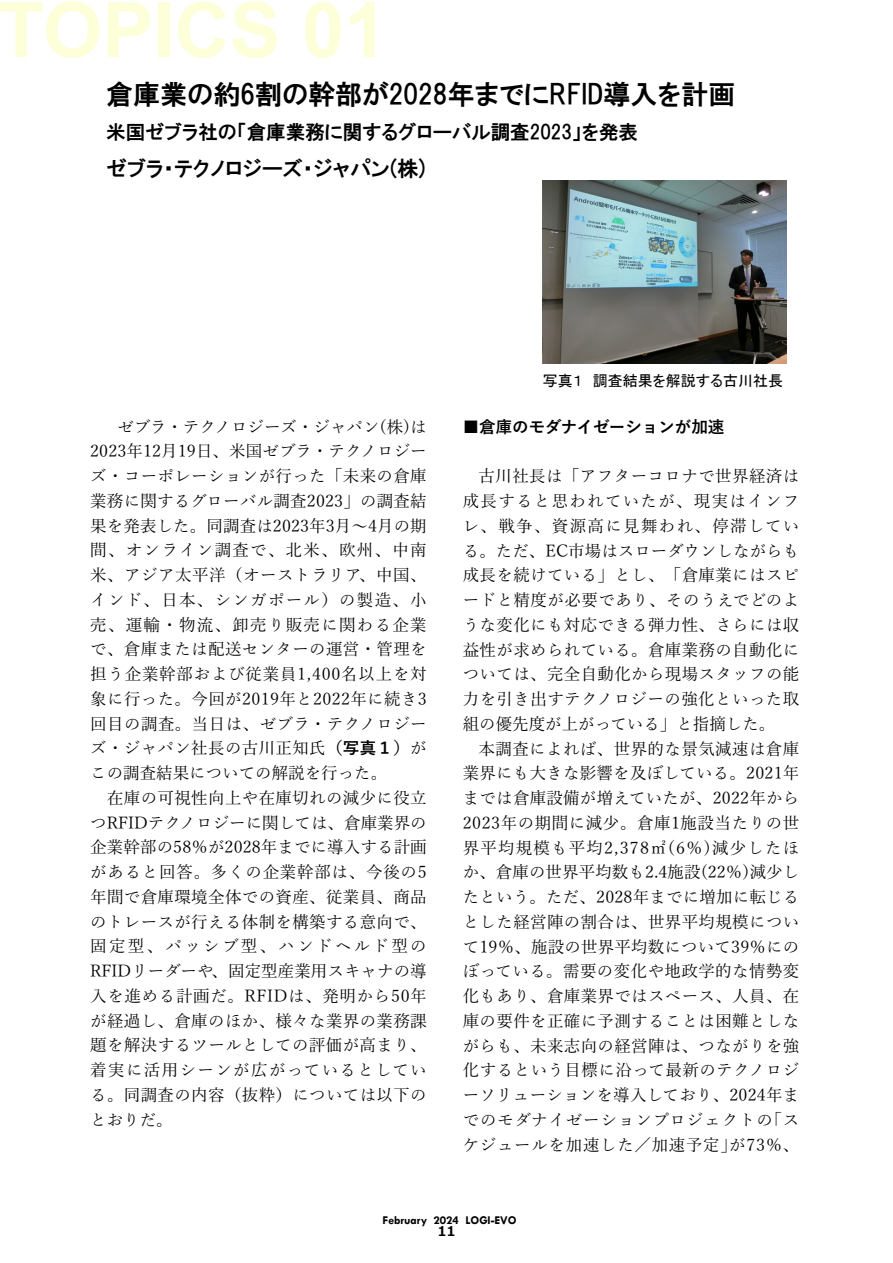
<style>
.page{position:relative;width:893px;height:1263px;background:#fff}
.page>*{position:absolute;margin:0;border:0;box-sizing:border-box;transform-origin:0 0}
.t1{font:700 76.35px "Arial";color:rgb(245 255 62/.19)}
.t2{font:27px "HGP Gothic E";color:#000}
.t3{font:21px "HGP Gothic E";color:#000}
.t4{font:19.5px "HGP Gothic E";color:#000}
.t5{font:16.5px/24.8px "Yu Mincho";letter-spacing:.025em;color:#000;text-align:justify}
.t6{font:700 16.5px "Yu Gothic";color:#000}
.t7{font:15px "MS P Gothic";color:#000}
.t8{font:700 13.5px "Meiryo";color:#000}
.t9{font:700 12px "Tw Cen";color:#000}
.s1{font-family:"Yu Gothic";font-weight:700}
</style>
<div class="page">
<img style="left:543px;top:181px;width:244px;height:183px">
<h1 class="t1" style="left:-2px;top:1px;width:391px">TOPICS 01</h1>
<h2 class="t2" style="left:106px;top:81px;width:631px">倉庫業の約6割の幹部が2028年までにRFID導入を計画</h2>
<p class="t4" style="left:106px;top:123px;width:533px">米国ゼブラ社の「倉庫業務に関するグローバル調査2023」を発表</p>
<p class="t3" style="left:106px;top:158px;width:321px">ゼブラ・テクノロジーズ・ジャパン(株)</p>
<p class="t5" style="left:90px;top:414px;width:338px;text-indent:27px">ゼブラ・テクノロジーズ・ジャパン(株)は2023年12月19日、米国ゼブラ・テクノロジーズ・コーポレーションが行った「未来の倉庫業務に関するグローバル調査2023」の調査結果を発表した。同調査は2023年3月〜4月の期間、オンライン調査で、北米、欧州、中南米、アジア太平洋（オーストラリア、中国、インド、日本、シンガポール）の製造、小売、運輸・物流、卸売り販売に関わる企業で、倉庫または配送センターの運営・管理を担う企業幹部および従業員1,400名以上を対象に行った。今回が2019年と2022年に続き3回目の調査。当日は、ゼブラ・テクノロジーズ・ジャパン社長の古川正知氏<span class="s1">（写真１）</span>がこの調査結果についての解説を行った。</p>
<p class="t5" style="left:90px;top:785px;width:338px;text-indent:17px">在庫の可視性向上や在庫切れの減少に役立つRFIDテクノロジーに関しては、倉庫業界の企業幹部の58％が2028年までに導入する計画があると回答。多くの企業幹部は、今後の5年間で倉庫環境全体での資産、従業員、商品のトレースが行える体制を構築する意向で、固定型、パッシブ型、ハンドヘルド型のRFIDリーダーや、固定型産業用スキャナの導入を進める計画だ。RFIDは、発明から50年が経過し、倉庫のほか、様々な業界の業務課題を解決するツールとしての評価が高まり、着実に活用シーンが広がっているとしている。同調査の内容（抜粋）については以下のとおりだ。</p>
<p class="t7" style="left:543px;top:373px;width:242px">写真１ 調査結果を解説する古川社長</p>
<p class="t6" style="left:463px;top:418px;width:263px">■倉庫のモダナイゼーションが加速</p>
<p class="t5" style="left:463px;top:464px;width:338px;text-indent:16px">古川社長は「アフターコロナで世界経済は成長すると思われていたが、現実はインフレ、戦争、資源高に見舞われ、停滞している。ただ、EC市場はスローダウンしながらも成長を続けている」とし、「倉庫業にはスピードと精度が必要であり、そのうえでどのような変化にも対応できる弾力性、さらには収益性が求められている。倉庫業務の自動化については、完全自動化から現場スタッフの能力を引き出すテクノロジーの強化といった取組の優先度が上がっている」と指摘した。</p>
<p class="t5" style="left:463px;top:736px;width:338px;text-indent:16px">本調査によれば、世界的な景気減速は倉庫業界にも大きな影響を及ぼしている。2021年までは倉庫設備が増えていたが、2022年から2023年の期間に減少。倉庫1施設当たりの世界平均規模も平均2,378㎡(6％)減少したほか、倉庫の世界平均数も2.4施設(22％)減少したという。ただ、2028年までに増加に転じるとした経営陣の割合は、世界平均規模について19％、施設の世界平均数について39％にのぼっている。需要の変化や地政学的な情勢変化もあり、倉庫業界ではスペース、人員、在庫の要件を正確に予測することは困難としながらも、未来志向の経営陣は、つながりを強化するという目標に沿って最新のテクノロジーソリューションを導入しており、2024年までのモダナイゼーションプロジェクトの｢スケジュールを加速した／加速予定｣が73％、</p>
<p class="t9" style="left:383px;top:1215px;width:136px">February 2024 LOGI-EVO</p>
<p class="t8" style="left:437px;top:1224px;width:20px">11</p>
</div>
